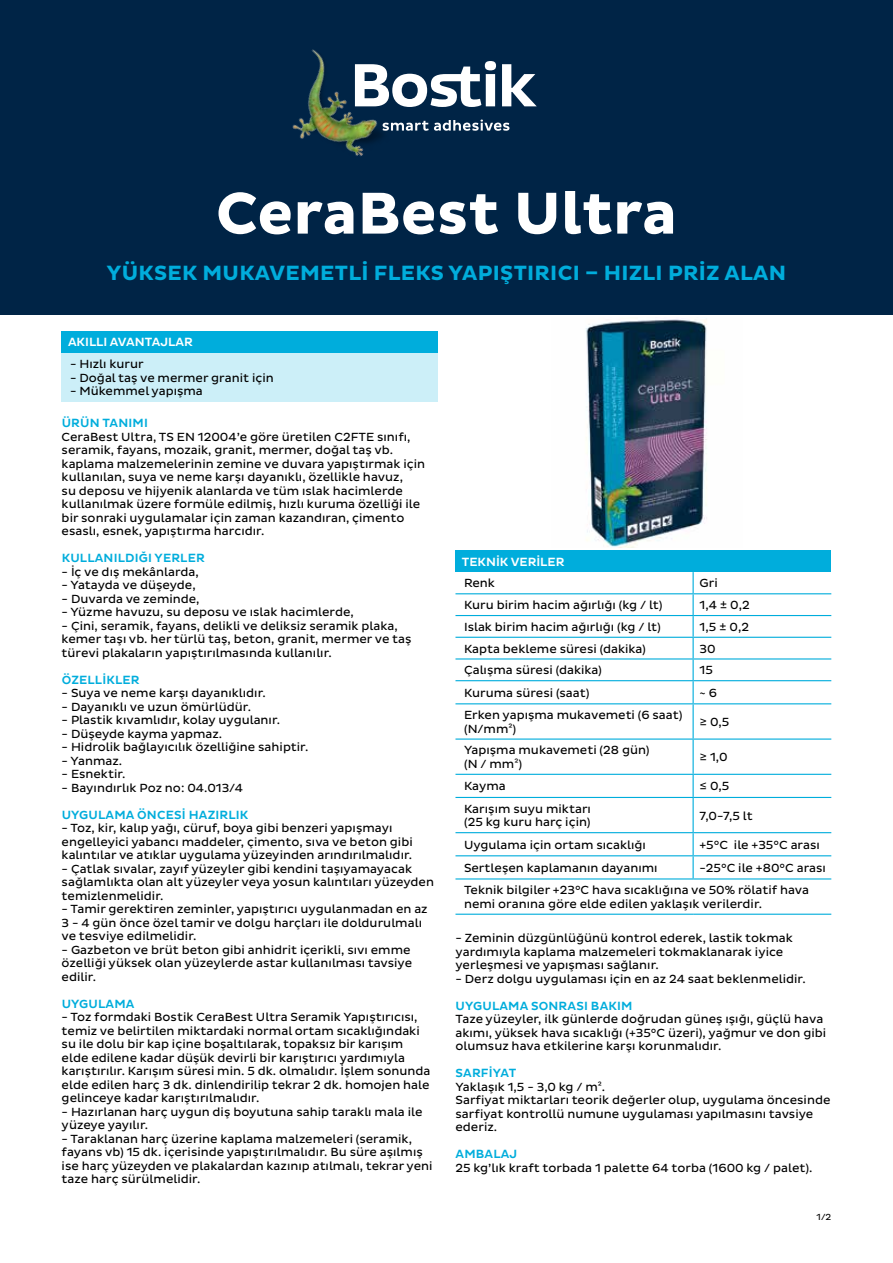
<style>
.page{position:relative;width:893px;height:1263px;background:#fff}
.page>*{position:absolute;margin:0;border:0;box-sizing:border-box;transform-origin:0 0}
.t1{font:700 60px "Bostik";color:#fff}
.t2{font:700 21px "Bostik";letter-spacing:.015em;color:#00addc}
.t3{font:12px/13.5px "Bostik";color:#000}
.t4{font:500 12px "Bostik Office";letter-spacing:.015em;color:#00addc}
.t5{font:500 12px "Bostik Office";color:#fff}
.t6{font:9px "Bostik";color:#000}
</style>
<div class="page">
<div style="left:0;top:0;width:893px;height:315px;background:#002446"></div>
<img style="left:292px;top:49px;width:91px;height:107px">
<svg style="left:383px;top:120px;width:126px;height:11px"></svg>
<svg style="left:355px;top:61px;width:182px;height:46px"></svg>
<div style="left:62px;top:331px;width:376px;height:22px;background:#00addc"></div>
<div style="left:62px;top:353px;width:376px;height:48px;background:#cceff8"></div>
<div style="left:455px;top:550px;width:376px;height:22px;background:#00addc"></div>
<hr style="left:455px;top:593px;width:238px;height:1px;background:#00addc">
<hr style="left:693px;top:593px;width:138px;height:1px;background:#00addc">
<hr style="left:455px;top:615px;width:238px;height:1px;background:#00addc">
<hr style="left:693px;top:615px;width:138px;height:1px;background:#00addc">
<hr style="left:455px;top:637px;width:238px;height:1px;background:#00addc">
<hr style="left:693px;top:637px;width:138px;height:1px;background:#00addc">
<hr style="left:455px;top:658px;width:238px;height:1px;background:#00addc">
<hr style="left:693px;top:658px;width:138px;height:1px;background:#00addc">
<hr style="left:455px;top:680px;width:238px;height:1px;background:#00addc">
<hr style="left:693px;top:680px;width:138px;height:1px;background:#00addc">
<svg style="left:693px;top:572px;width:1px;height:131px"></svg>
<hr style="left:455px;top:703px;width:238px;height:1px;background:#00addc">
<hr style="left:693px;top:703px;width:138px;height:1px;background:#00addc">
<hr style="left:693px;top:704px;width:1px;height:34px;background:#00addc">
<hr style="left:455px;top:738px;width:238px;height:2px;background:#00addc">
<hr style="left:693px;top:738px;width:138px;height:2px;background:#00addc">
<hr style="left:693px;top:740px;width:1px;height:34px;background:#00addc">
<hr style="left:455px;top:774px;width:238px;height:1px;background:#00addc">
<hr style="left:693px;top:774px;width:138px;height:1px;background:#00addc">
<svg style="left:693px;top:775px;width:1px;height:22px"></svg>
<hr style="left:455px;top:797px;width:238px;height:1px;background:#00addc">
<hr style="left:693px;top:797px;width:138px;height:1px;background:#00addc">
<hr style="left:693px;top:798px;width:1px;height:34px;background:#00addc">
<hr style="left:455px;top:832px;width:238px;height:1px;background:#00addc">
<hr style="left:693px;top:832px;width:138px;height:1px;background:#00addc">
<hr style="left:455px;top:855px;width:238px;height:1px;background:#00addc">
<hr style="left:693px;top:855px;width:138px;height:1px;background:#00addc">
<svg style="left:693px;top:833px;width:1px;height:45px"></svg>
<hr style="left:455px;top:878px;width:238px;height:1px;background:#00addc">
<hr style="left:693px;top:878px;width:138px;height:1px;background:#00addc">
<hr style="left:455px;top:914px;width:238px;height:1px;background:#00addc">
<hr style="left:693px;top:914px;width:138px;height:1px;background:#00addc">
<img style="left:586px;top:319px;width:121px;height:228px">
<h1 class="t1" style="left:216px;top:179px;width:463px">CERABEST ULTRA</h1>
<h2 class="t2" style="left:107px;top:261px;width:681px">YÜKSEK MUKAVEM ETLİ FLEKS YAPIŞTIRICI – HIZLI PRİZ ALAN</h2>
<p class="t5" style="left:68px;top:335px;width:24px">AKILLI</p>
<p class="t5" style="left:110px;top:335px;width:26px">AVANTAJLAR</p>
<p class="t3" style="left:70px;top:357px;width:75px">- Hızlı kurur</p>
<p class="t3" style="left:70px;top:371px;width:205px">- Doğal taş ve mermer granit için</p>
<p class="t3" style="left:70px;top:384px;width:134px">- Mükemmel yapışma</p>
<p class="t4" style="left:62px;top:416px;width:88px">ÜRÜN TANIMI</p>
<p class="t3" style="left:62px;top:430px;width:365px">CeraBest Ultra, TS EN 12004’e göre üretilen C2FTE sınıfı, seramik, fayans, mozaik, granit, mermer, doğal taş vb. kaplama malzemelerinin zemine ve duvara yapıştırmak için kullanılan, suya ve neme karşı dayanıklı, özellikle havuz,<br>su deposu ve hijyenik alanlarda ve tüm ıslak hacimlerde kullanılmak üzere formüle edilmiş, hızlı kuruma özelliği ile bir sonraki uygulamalar için zaman kazandıran, çimento esaslı, esnek, yapıştırma harcıdır.</p>
<p class="t4" style="left:62px;top:551px;width:145px">KULLANILDIĞI YERLER</p>
<p class="t3" style="left:62px;top:565px;width:139px">- İç ve dış mekânlarda,</p>
<p class="t3" style="left:62px;top:578px;width:136px">- Yatayda ve düşeyde,</p>
<p class="t3" style="left:62px;top:592px;width:139px">- Duvarda ve zeminde,</p>
<p class="t3" style="left:62px;top:605px;width:294px">- Yüzme havuzu, su deposu ve ıslak hacimlerde,</p>
<p class="t3" style="left:62px;top:619px;width:351px">- Çini, seramik, fayans, delikli ve deliksiz seramik plaka, kemer taşı vb. her türlü taş, beton, granit, mermer ve taş türevi plakaların yapıştırılmasında kullanılır.</p>
<p class="t4" style="left:62px;top:673px;width:79px">ÖZELLİKLER</p>
<p class="t3" style="left:62px;top:686px;width:206px">- Suya ve neme karşı dayanıklıdır.</p>
<p class="t3" style="left:62px;top:700px;width:191px">- Dayanıklı ve uzun ömürlüdür.</p>
<p class="t3" style="left:62px;top:713px;width:220px">- Plastik kıvamlıdır, kolay uygulanır.</p>
<p class="t3" style="left:62px;top:727px;width:162px">- Düşeyde kayma yapmaz.</p>
<p class="t3" style="left:62px;top:740px;width:248px">- Hidrolik bağlayıcılık özelliğine sahiptir.</p>
<p class="t3" style="left:62px;top:754px;width:62px">- Yanmaz.</p>
<p class="t3" style="left:62px;top:767px;width:65px">- Esnektir.</p>
<p class="t3" style="left:62px;top:781px;width:183px">- Bayındırlık Poz no: 04.013/4</p>
<p class="t4" style="left:62px;top:808px;width:187px">UYGULAMA ÖNCESİ HAZIRLIK</p>
<p class="t3" style="left:62px;top:821px;width:353px">- Toz, kir, kalıp yağı, cüruf, boya gibi benzeri yapışmayı engelleyici yabancı maddeler, çimento, sıva ve beton gibi kalıntılar ve atıklar uygulama yüzeyinden arındırılmalıdır.</p>
<p class="t3" style="left:62px;top:862px;width:374px">- Çatlak sıvalar, zayıf yüzeyler gibi kendini taşıyamayacak sağlamlıkta olan alt yüzeyler veya yosun kalıntıları yüzeyden temizlenmelidir.</p>
<p class="t3" style="left:62px;top:902px;width:368px">- Tamir gerektiren zeminler, yapıştırıcı uygulanmadan en az<br>3 - 4 gün önce özel tamir ve dolgu harçları ile doldurulmalı ve tesviye edilmelidir.</p>
<p class="t3" style="left:62px;top:943px;width:352px">- Gazbeton ve brüt beton gibi anhidrit içerikli, sıvı emme özelliği yüksek olan yüzeylerde astar kullanılması tavsiye edilir.</p>
<p class="t4" style="left:62px;top:997px;width:74px">UYGULAMA</p>
<p class="t3" style="left:62px;top:1010px;width:370px">- Toz formdaki Bostik CeraBest Ultra Seramik Yapıştırıcısı, temiz ve belirtilen miktardaki normal ortam sıcaklığındaki su ile dolu bir kap içine boşaltılarak, topaksız bir karışım elde edilene kadar düşük devirli bir karıştırıcı yardımıyla karıştırılır. Karışım süresi min. 5 dk. olmalıdır. İşlem sonunda elde edilen harç 3 dk. dinlendirilip tekrar 2 dk. homojen hale gelinceye kadar karıştırılmalıdır.</p>
<p class="t3" style="left:62px;top:1105px;width:362px">- Hazırlanan harç uygun diş boyutuna sahip taraklı mala ile yüzeye yayılır.</p>
<p class="t3" style="left:62px;top:1132px;width:372px">- Taraklanan harç üzerine kaplama malzemeleri (seramik, fayans vb) 15 dk. içerisinde yapıştırılmalıdır. Bu süre aşılmış ise harç yüzeyden ve plakalardan kazınıp atılmalı, tekrar yeni taze harç sürülmelidir.</p>
<p class="t5" style="left:462px;top:555px;width:88px">TEKNİK VERİLER</p>
<p class="t3" style="left:464px;top:577px;width:33px">Renk</p>
<p class="t3" style="left:699px;top:577px;width:20px">Gri</p>
<p class="t3" style="left:464px;top:598px;width:200px">Kuru birim hacim ağırlığı (kg / lt)</p>
<p class="t3" style="left:699px;top:598px;width:52px">1,4 ± 0,2</p>
<p class="t3" style="left:464px;top:620px;width:198px">Islak birim hacim ağırlığı (kg / lt)</p>
<p class="t3" style="left:699px;top:620px;width:51px">1,5 ± 0,2</p>
<p class="t3" style="left:464px;top:642px;width:183px">Kapta bekleme süresi (dakika)</p>
<p class="t3" style="left:699px;top:642px;width:18px">30</p>
<p class="t3" style="left:464px;top:664px;width:139px">Çalışma süresi (dakika)</p>
<p class="t3" style="left:699px;top:664px;width:15px">15</p>
<p class="t3" style="left:464px;top:686px;width:127px">Kuruma süresi (saat)</p>
<p class="t3" style="left:699px;top:686px;width:19px">~ 6</p>
<p class="t3" style="left:464px;top:709px;width:220px">Erken yapışma mukavemeti (6 saat) (N/mm²)</p>
<p class="t3" style="left:699px;top:715px;width:31px">≥ 0,5</p>
<p class="t3" style="left:464px;top:744px;width:187px">Yapışma mukavemeti (28 gün) (N / mm²)</p>
<p class="t3" style="left:699px;top:750px;width:30px">≥ 1,0</p>
<p class="t3" style="left:464px;top:780px;width:43px">Kayma</p>
<p class="t3" style="left:699px;top:780px;width:31px">≤ 0,5</p>
<p class="t3" style="left:464px;top:802px;width:129px">Karışım suyu miktarı (25 kg kuru harç için)</p>
<p class="t3" style="left:699px;top:809px;width:55px">7,0-7,5 lt</p>
<p class="t3" style="left:464px;top:838px;width:183px">Uygulama için ortam sıcaklığı</p>
<p class="t3" style="left:699px;top:838px;width:122px">+5°C ile +35°C arası</p>
<p class="t3" style="left:464px;top:861px;width:195px">Sertleşen kaplamanın dayanımı</p>
<p class="t3" style="left:464px;top:857px;width:363px;line-height:22.5px;text-indent:235px">-25°C ile +80°C arası<br>Teknik bilgiler +23°C hava sıcaklığına ve 50% rölatif hava</p>
<p class="t3" style="left:464px;top:897px;width:300px">nemi oranına göre elde edilen yaklaşık verilerdir.</p>
<p class="t3" style="left:455px;top:932px;width:339px">- Zeminin düzgünlüğünü kontrol ederek, lastik tokmak yardımıyla kaplama malzemeleri tokmaklanarak iyice yerleşmesi ve yapışması sağlanır.</p>
<p class="t3" style="left:455px;top:972px;width:352px">- Derz dolgu uygulaması için en az 24 saat beklenmelidir.</p>
<p class="t4" style="left:456px;top:999px;width:178px">UYGULAMA SONRASI BAKIM</p>
<p class="t3" style="left:455px;top:1013px;width:372px">Taze yüzeyler, ilk günlerde doğrudan güneş ışığı, güçlü hava akımı, yüksek hava sıcaklığı (+35°C üzeri), yağmur ve don gibi olumsuz hava etkilerine karşı korunmalıdır.</p>
<p class="t4" style="left:456px;top:1066px;width:62px">SARFİYAT</p>
<p class="t3" style="left:455px;top:1080px;width:376px">Yaklaşık 1,5 - 3,0 kg / m².<br>Sarfiyat miktarları teorik değerler olup, uygulama öncesinde sarfiyat kontrollü numune uygulaması yapılmasını tavsiye ederiz.</p>
<p class="t4" style="left:456px;top:1147px;width:63px">AMBALAJ</p>
<p class="t3" style="left:455px;top:1161px;width:359px">25 kg’lık kraft torbada 1 palette 64 torba (1600 kg / palet).</p>
<p class="t6" style="left:817px;top:1212px;width:16px">1/2</p>
</div>
